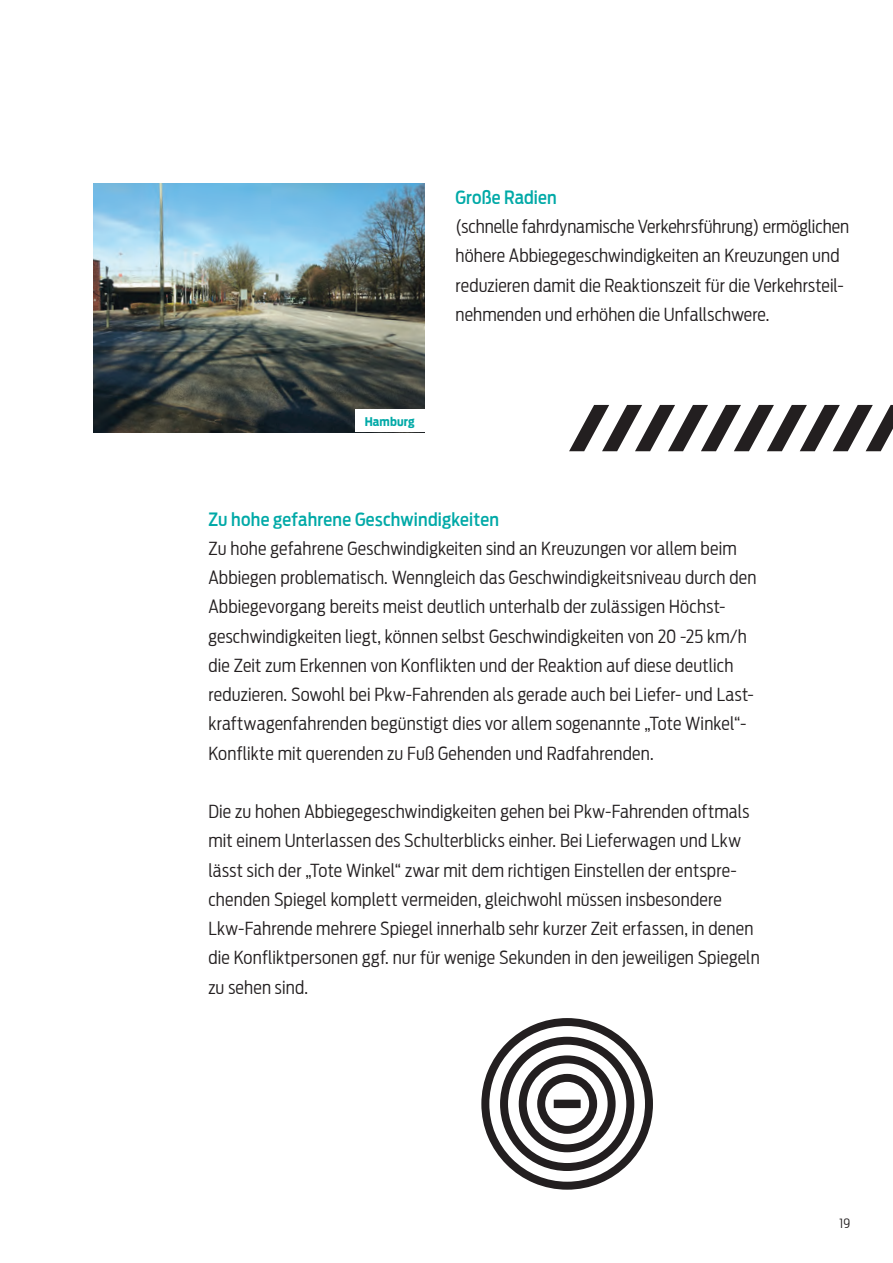
<style>
.page{position:relative;width:893px;height:1263px;background:#fff}
.page>*{position:absolute;margin:0;border:0;box-sizing:border-box;transform-origin:0 0}
.t1{font:300 18px/29.2px "Antenna Cond";letter-spacing:.01em;color:#231f20}
.t2{font:500 18px "Antenna Cond";letter-spacing:.01em;color:#00a9a7}
.t3{font:300 12.75px "Antenna Cond";color:#231f20}
.t4{font:700 12px "Antenna Cond";letter-spacing:.015em;color:#00a9a7}
</style>
<div class="page">
<img style="left:94px;top:184px;width:330px;height:248px">
<svg style="left:569px;top:405px;width:324px;height:46px"></svg>
<div style="left:355px;top:410px;width:69px;height:22px;background:#fff"></div>
<svg style="left:481px;top:1018px;width:172px;height:172px"></svg>
<p class="t4" style="left:365px;top:414px;width:52px">Hamburg</p>
<p class="t2" style="left:455px;top:187px;width:103px">Große Radien</p>
<p class="t1" style="left:455px;top:212px;width:395px">(schnelle fahrdynamische Verkehrsführung) ermöglichen höhere Abbiegegeschwindigkeiten an Kreuzungen und reduzieren damit die Reaktionszeit für die Verkehrsteil&shy;nehmenden und erhöhen die Unfallschwere.</p>
<p class="t2" style="left:208px;top:508px;width:292px">Zu hohe gefahrene Geschwindigkeiten</p>
<p class="t1" style="left:208px;top:534px;width:550px">Zu hohe gefahrene Geschwindigkeiten sind an Kreuzungen vor allem beim Abbiegen problematisch. Wenngleich das Geschwindigkeitsniveau durch den Abbiegevorgang bereits meist deutlich unterhalb der zulässigen Höchst&shy;geschwindigkeiten liegt, können selbst Geschwindigkeiten von 20 -25 km/h die Zeit zum Erkennen von Konflikten und der Reaktion auf diese deutlich reduzieren. Sowohl bei Pkw-Fahrenden als gerade auch bei Liefer- und Last&shy;kraftwagenfahrenden begünstigt dies vor allem sogenannte „Tote Winkel“- Konflikte mit querenden zu Fuß Gehenden und Radfahrenden.</p>
<p class="t1" style="left:208px;top:797px;width:553px">Die zu hohen Abbiegegeschwindigkeiten gehen bei Pkw-Fahrenden oftmals mit einem Unterlassen des Schulterblicks einher. Bei Lieferwagen und Lkw lässt sich der „Tote Winkel“ zwar mit dem richtigen Einstellen der entspre&shy;chenden Spiegel komplett vermeiden, gleichwohl müssen insbesondere Lkw-Fahrende mehrere Spiegel innerhalb sehr kurzer Zeit erfassen, in denen die Konfliktpersonen ggf. nur für wenige Sekunden in den jeweiligen Spiegeln zu sehen sind.</p>
<p class="t3" style="left:839px;top:1216px;width:12px">19</p>
</div>
